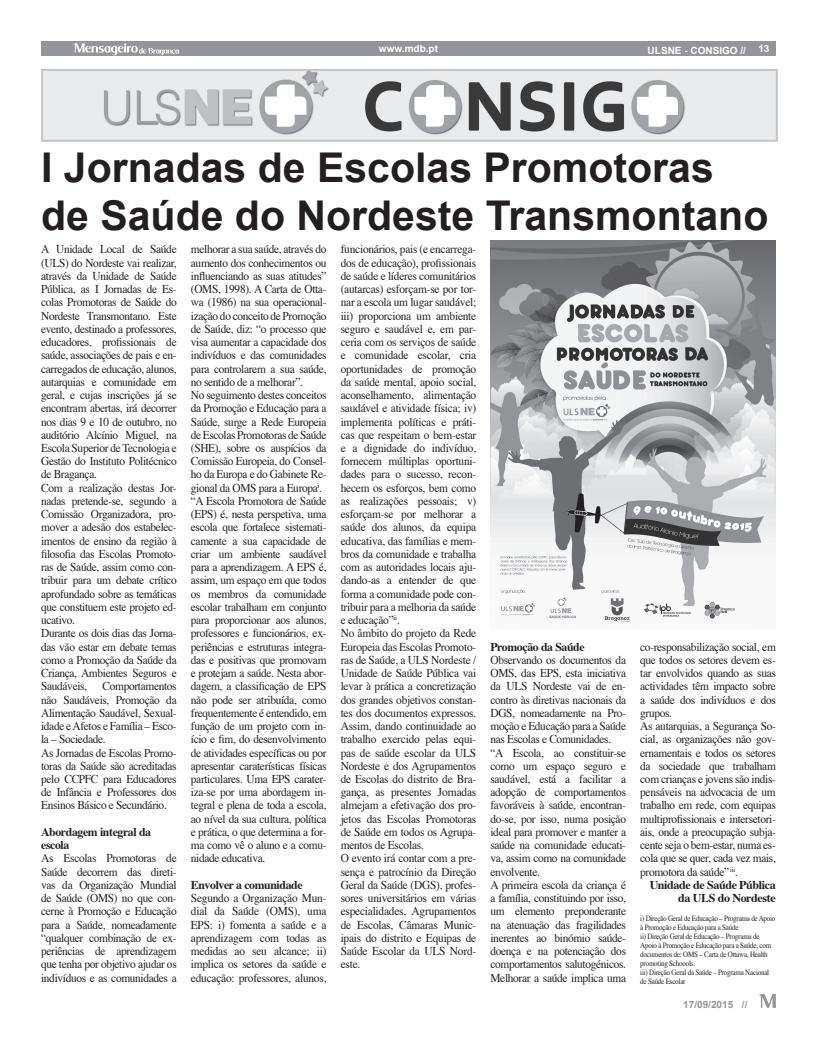
<style>
.page{position:relative;width:817px;height:1049px;background:#fff}
.page>*{position:absolute;margin:0;border:0;box-sizing:border-box;transform-origin:0 0}
.Título{font:700 41px "Arial";color:#231f20}
.t1{font:12px/13.2px "Times";letter-spacing:-.03em;color:#231f20;text-align:justify;scale:.95 1}
.t2{font:700 12px/13.2px "Times";letter-spacing:-.03em;color:#231f20}
.t3{font:700 10px "Arial";color:#fff}
.t4{font:700 10px "Arial";color:#939598}
.t5{font:8px/9px "Times";letter-spacing:-.03em;color:#231f20;scale:.88 1}
</style>
<div class="page">
<div style="left:41px;top:41px;width:734px;height:14px;background:#939598"></div>
<svg style="left:759px;top:994px;width:16px;height:14px"></svg>
<svg style="left:74px;top:43px;width:105px;height:12px"></svg>
<img style="left:44px;top:72px;width:730px;height:67px">
<div style="left:41px;top:69px;width:736px;height:73px;border:2px solid #c5c4c4"></div>
<img style="left:490px;top:240px;width:285px;height:383px">
<p class="t3" style="left:379px;top:43px;width:61px">www.mdb.pt</p>
<p class="t3" style="left:647px;top:45px;width:100px">ULSNE - CONSIGO //</p>
<p class="t3" style="left:758px;top:43px;width:13px">13</p>
<p class="Título" style="left:41px;top:144px;width:674px">I Jornadas de Escolas Promotoras</p>
<p class="Título" style="left:41px;top:192px;width:728px">de Saúde do Nordeste Transmontano</p>
<p class="t1" style="left:41px;top:242px;width:144px">A Unidade Local de Saúde (ULS) do Nordeste vai realizar, através da Unidade de Saúde Pública, as I Jornadas de Es&shy;colas Promotoras de Saúde do Nordeste Transmontano. Este evento, destinado a professores, educadores, profissionais de saúde, associações de pais e en&shy;carregados de educação, alunos, autarquias e comunidade em geral, e cujas inscrições já se encontram abertas, irá decorrer nos dias 9 e 10 de outubro, no auditório Alcínio Miguel, na Escola Superior de Tecnologia e Gestão do Instituto Politécnico de Bragança.</p>
<p class="t1" style="left:41px;top:480px;width:144px">Com a realização destas Jor&shy;nadas pretende-se, segundo a Comissão Organizadora, pro&shy;mover a adesão dos estabelec&shy;imentos de ensino da região à filosofia das Escolas Promoto&shy;ras de Saúde, assim como con&shy;tribuir para um debate crítico aprofundado sobre as temáticas que constituem este projeto ed&shy;ucativo.</p>
<p class="t1" style="left:41px;top:626px;width:144px">Durante os dois dias das Jorna&shy;das vão estar em debate temas como a Promoção da Saúde da Criança, Ambientes Seguros e Saudáveis,</p>
<p class="t1" style="left:191px;top:242px;width:144px">melhorar a sua saúde, através do aumento dos conhecimentos ou influenciando as suas atitudes” (OMS, 1998). A Carta de Otta&shy;wa (1986) na sua operacional&shy;ização do conceito de Promoção de Saúde, diz: “o processo que visa aumentar a capacidade dos indivíduos e das comunidades para controlarem a sua saúde, no sentido de a melhorar”.</p>
<p class="t1" style="left:191px;top:387px;width:144px">No seguimento destes conceitos da Promoção e Educação para a Saúde, surge a Rede Europeia de Escolas Promotoras de Saúde (SHE), sobre os auspícios da Comissão Europeia, do Consel&shy;ho da Europa e do Gabinete Re&shy;gional da OMS para a Europa<sup>i</sup>.</p>
<p class="t1" style="left:191px;top:493px;width:144px">“A Escola Promotora de Saúde (EPS) é, nesta perspetiva, uma escola que fortalece sistemati&shy;camente a sua capacidade de criar um ambiente saudável para a aprendizagem. A EPS é, assim, um espaço em que todos os membros da comunidade escolar trabalham em conjunto para proporcionar aos alunos, professores e funcionários, ex&shy;periências e estruturas integra&shy;das e positivas que promovam e protejam a saúde. Nesta abor&shy;dagem, a classificação de EPS não pode ser atribuída, como frequentemente é entendido, em função de um projeto com in&shy;ício e fim, do desenvolvimento de atividades específicas ou por apresentar caraterísticas físicas particulares. Uma EPS carater&shy;iza-se por uma abordagem in&shy;tegral e plena de toda a escola, ao nível da sua cultura, política e prática, o que determina a for&shy;ma como vê o aluno e a comu&shy;nidade educativa.</p>
<p class="t2" style="left:191px;top:877px;width:113px">Envolver a comunidade</p>
<p class="t1" style="left:191px;top:890px;width:144px">Segundo a Organização Mun&shy;dial da Saúde (OMS), uma EPS: i) fomenta a saúde e a aprendizagem com todas as medidas ao seu alcance; ii) implica os setores da saúde e educação: professores, alunos,</p>
<p class="t1" style="left:340px;top:242px;width:144px">funcionários, pais (e encarrega&shy;dos de educação), profissionais de saúde e líderes comunitários (autarcas) esforçam-se por tor&shy;nar a escola um lugar saudável; iii) proporciona um ambiente seguro e saudável e, em par&shy;ceria com os serviços de saúde e comunidade escolar, cria oportunidades de promoção da saúde mental, apoio social, aconselhamento, alimentação saudável e atividade física; iv) implementa políticas e práti&shy;cas que respeitam o bem-estar e a dignidade do indivíduo, fornecem múltiplas oportuni&shy;dades para o sucesso, recon&shy;hecem os esforços, bem como as realizações pessoais; v) esforçam-se por melhorar a saúde dos alunos, da equipa educativa, das famílias e mem&shy;bros da comunidade e trabalha com as autoridades locais aju&shy;dando-as a entender de que forma a comunidade pode con&shy;tribuir para a melhoria da saúde e educação”<sup>ii</sup>.</p>
<p class="t1" style="left:340px;top:626px;width:144px">No âmbito do projeto da Rede Europeia das Escolas Promoto&shy;ras de Saúde, a ULS Nordeste / Unidade de Saúde Pública vai levar à prática a concretização dos grandes objetivos constan&shy;tes dos documentos expressos.<br>Assim, dando continuidade ao trabalho exercido pelas equi&shy;pas de saúde escolar da ULS Nordeste e dos Agrupamentos de Escolas do distrito de Bra&shy;gança, as presentes Jornadas almejam a efetivação dos pro&shy;jetos das Escolas Promotoras de Saúde em todos os Agrupa&shy;mentos de Escolas.</p>
<p class="t1" style="left:340px;top:851px;width:144px">O evento irá contar com a pre&shy;sença e patrocínio da Direção Geral da Saúde (DGS), profes&shy;sores universitários em várias especialidades, Agrupamentos de Escolas, Câmaras Munic&shy;ipais do distrito e Equipas de Saúde Escolar da ULS Nord&shy;este.</p>
<p class="t2" style="left:490px;top:639px;width:96px">Promoção da Saúde</p>
<p class="t1" style="left:490px;top:652px;width:144px">Observando os documentos da OMS, das EPS, esta iniciativa da ULS Nordeste vai de en&shy;contro às diretivas nacionais da DGS, nomeadamente na Pro&shy;moção e Educação para a Saúde nas Escolas e Comunidades.</p>
<p class="t1" style="left:490px;top:745px;width:144px">“A Escola, ao constituir-se como um espaço seguro e saudável, está a facilitar a adopção de comportamentos favoráveis à saúde, encontran&shy;do-se, por isso, numa posição ideal para promover e manter a saúde na comunidade educati&shy;va, assim como na comunidade envolvente.</p>
<p class="t1" style="left:490px;top:877px;width:144px">A primeira escola da criança é a família, constituindo por isso, um elemento preponderante na atenuação das fragilidades inerentes ao binómio saúde&shy;doença e na potenciação dos comportamentos salutogénicos.<br>Melhorar a saúde implica uma</p>
<p class="t1" style="left:640px;top:639px;width:144px">co-responsabilização social, em que todos os setores devem es&shy;tar envolvidos quando as suas actividades têm impacto sobre a saúde dos indivíduos e dos grupos.</p>
<p class="t1" style="left:640px;top:718px;width:144px">As autarquias, a Segurança So&shy;cial, as organizações não gov&shy;ernamentais e todos os setores da sociedade que trabalham com crianças e jovens são indis&shy;pensáveis na advocacia de um trabalho em rede, com equipas multiprofissionais e intersetori&shy;ais, onde a preocupação subja&shy;cente seja o bem-estar, numa es&shy;cola que se quer, cada vez mais, promotora da saúde” <sup>iii</sup>.</p>
<p class="t2" style="left:649px;top:877px;width:128px">Unidade de Saúde Pública</p>
<p class="t2" style="left:678px;top:890px;width:99px">da ULS do Nordeste</p>
<p class="t1" style="left:41px;top:679px;width:144px;text-indent:61px">Comportamentos não Saudáveis, Promoção da Alimentação Saudável, Sexual&shy;idade e Afetos e Família – Esco&shy;la – Sociedade.</p>
<p class="t1" style="left:41px;top:745px;width:144px">As Jornadas de Escolas Promo&shy;toras da Saúde são acreditadas pelo CCPFC para Educadores de Infância e Professores dos Ensinos Básico e Secundário.</p>
<p class="t2" style="left:41px;top:824px;width:111px">Abordagem integral da escola</p>
<p class="t1" style="left:41px;top:851px;width:144px">As Escolas Promotoras de Saúde decorrem das direti&shy;vas da Organização Mundial de Saúde (OMS) no que con&shy;cerne à Promoção e Educação para a Saúde, nomeadamente “qualquer combinação de ex&shy;periências de aprendizagem que tenha por objetivo ajudar os indivíduos e as comunidades a</p>
<p class="t5" style="left:640px;top:913px;width:155px">i) Direção Geral de Educação – Programa de Apoio à Promoção e Educação para a Saúde</p>
<p class="t5" style="left:640px;top:931px;width:150px">ii) Direção Geral de Educação – Programa de Apoio à Promoção e Educação para a Saúde, com documentos de: OMS – Carta de Ottawa, Health promoting Schoools.</p>
<p class="t5" style="left:640px;top:967px;width:148px">iii) Direção Geral da Saúde – Programa Nacional de Saúde Escolar</p>
<p class="t4" style="left:683px;top:998px;width:66px">17/09/2015 //</p>
</div>
